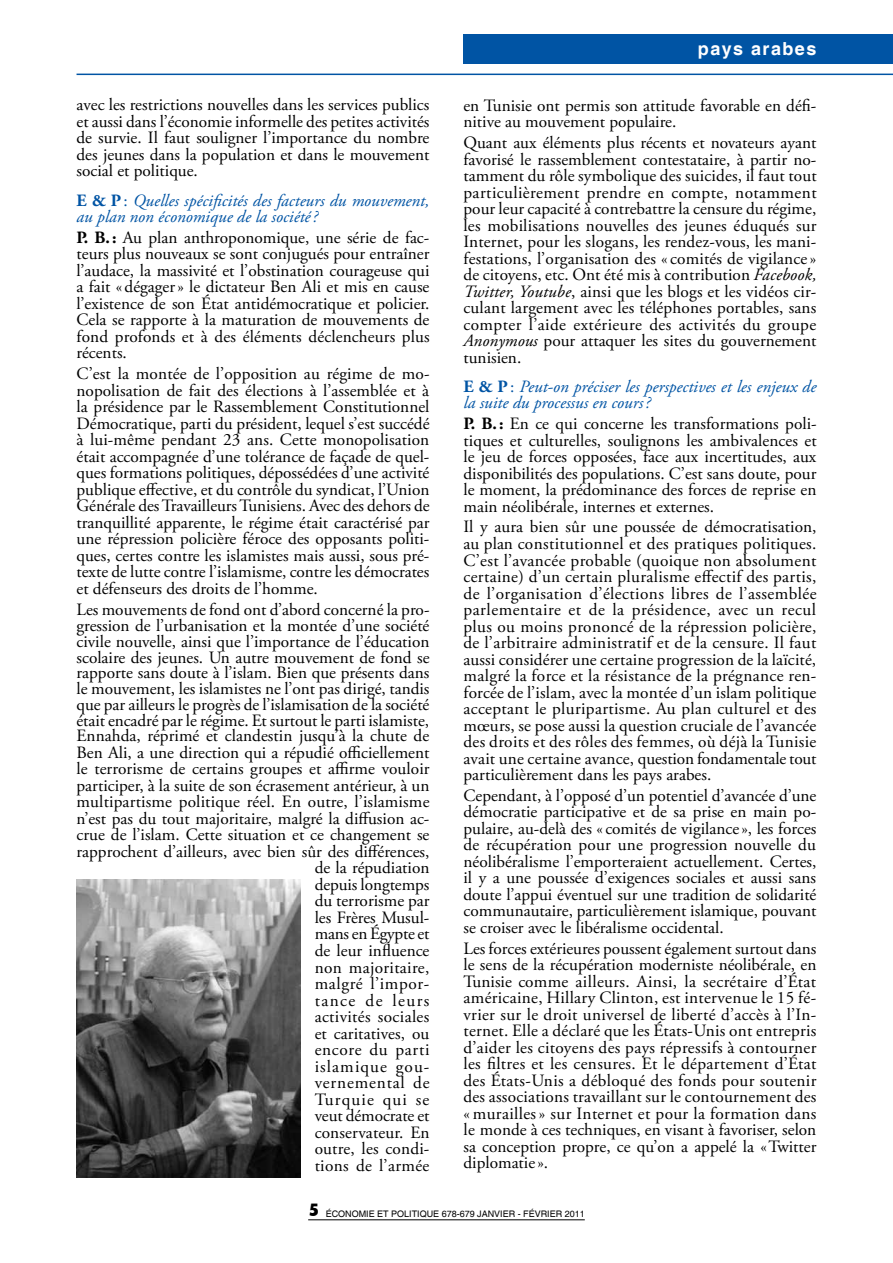
<style>
.page{position:relative;width:893px;height:1263px;background:#fff}
.page>*{position:absolute;margin:0;border:0;box-sizing:border-box;transform-origin:0 0}
.t1{font:700 18px "Helvetica";letter-spacing:.08em;color:#fff}
.t2{font:17.25px/16.5px "Adobe Garamond Pro";color:#000;text-align:justify}
.t3{font:italic 17.25px/16.5px "Adobe Garamond Pro";color:#0054a4}
.t4{font:900 condensed 17.25px "Futura BT";color:#000}
.t5{font:9px "Helvetica";color:#000}
.s1{font-weight:700;font-style:normal}
.s2{font-style:normal}
.s3{font-weight:700}
.s4{font-style:italic}
</style>
<div class="page">
<hr style="left:77px;top:74px;width:816px;height:1px;background:#0054a4">
<div style="left:463px;top:34px;width:430px;height:30px;background:#0054a4"></div>
<hr style="left:308px;top:1219px;width:277px;height:1px;background:#000">
<img style="left:77px;top:879px;width:223px;height:299px">
<p class="t2" style="left:77px;top:97px;width:354px">avec les restrictions nouvelles dans les services publics et aussi dans l’économie informelle des petites activités de survie. Il faut souligner l’importance du nombre des jeunes dans la population et dans le mouvement social et politique.</p>
<p class="t3" style="left:77px;top:192px;width:354px"><span class="s1">E &amp; P</span><span class="s2">:</span> Quelles spécificités des facteurs du mouvement, au plan non économique de la société?</p>
<p class="t2" style="left:77px;top:230px;width:355px"><span class="s3">P. B.:</span> Au plan anthroponomique, une série de fac&shy;teurs plus nouveaux se sont conjugués pour entraîner l’audace, la massivité et l’obstination courageuse qui a fait «dégager» le dictateur Ben Ali et mis en cause l’existence de son État antidémocratique et policier.<br>Cela se rapporte à la maturation de mouvements de fond profonds et à des éléments déclencheurs plus récents.</p>
<p class="t2" style="left:77px;top:366px;width:355px">C’est la montée de l’opposition au régime de mo&shy;nopolisation de fait des élections à l’assemblée et à la présidence par le Rassemblement Constitutionnel Démocratique, parti du président, lequel s’est succédé à lui-même pendant 23 ans. Cette monopolisation était accompagnée d’une tolérance de façade de quel&shy;ques formations politiques, dépossédées d’une activité publique effective, et du contrôle du syndicat, l’Union Générale des Travailleurs Tunisiens. Avec des dehors de tranquillité apparente, le régime était caractérisé par une répression policière féroce des opposants politi&shy;ques, certes contre les islamistes mais aussi, sous pré&shy;texte de lutte contre l’islamisme, contre les démocrates et défenseurs des droits de l’homme.</p>
<p class="t2" style="left:77px;top:601px;width:355px;text-align:right">Les mouvements de fond ont d’abord concerné la pro&shy;gression de l’urbanisation et la montée d’une société civile nouvelle, ainsi que l’importance de l’éducation scolaire des jeunes. Un autre mouvement de fond se rapporte sans doute à l’islam. Bien que présents dans le mouvement, les islamistes ne l’ont pas dirigé, tandis que par ailleurs le progrès de l’islamisation de la société était encadré par le régime. Et surtout le parti islamiste, Ennahda, réprimé et clandestin jusqu’à la chute de Ben Ali, a une direction qui a répudié officiellement le terrorisme de certains groupes et affirme vouloir participer, à la suite de son écrasement antérieur, à un multipartisme politique réel. En outre, l’islamisme n’est pas du tout majoritaire, malgré la diffusion ac&shy;crue de l’islam. Cette situation et ce changement se rapprochent d’ailleurs, avec bien sûr des différences, de la répudiation<br>depuis longtemps<br>du terrorisme par<br>les Frères Musul-<br>mans en Égypte et<br>de leur influence<br>non majoritaire,<br>malgré l’impor-<br>tance de leurs<br>activités sociales<br>et caritatives, ou<br>encore du parti<br>islamique gou-<br>vernemental de<br>Turquie qui se<br>veut démocrate et<br>conservateur. En<br>outre, les condi-<br>tions de l’armée</p>
<p class="t1" style="left:698px;top:37px;width:120px">pays arabes</p>
<p class="t2" style="left:463px;top:98px;width:354px">en Tunisie ont permis son attitude favorable en défi&shy;nitive au mouvement populaire.</p>
<p class="t2" style="left:463px;top:135px;width:355px">Quant aux éléments plus récents et novateurs ayant favorisé le rassemblement contestataire, à partir no&shy;tamment du rôle symbolique des suicides, il faut tout particulièrement prendre en compte, notamment pour leur capacité à contrebattre la censure du régime, les mobilisations nouvelles des jeunes éduqués sur Internet, pour les slogans, les rendez-vous, les mani&shy;festations, l’organisation des « comités de vigilance» de citoyens, etc. Ont été mis à contribution <span class="s4">Facebook, Twitter, Youtube</span>, ainsi que les blogs et les vidéos cir&shy;culant largement avec les téléphones portables, sans compter l’aide extérieure des activités du groupe <span class="s4">Anonymous</span> pour attaquer les sites du gouvernement tunisien.</p>
<p class="t3" style="left:463px;top:379px;width:354px"><span class="s1">E &amp; P</span><span class="s2">:</span> Peut-on préciser les perspectives et les enjeux de la suite du processus en cours?</p>
<p class="t2" style="left:463px;top:416px;width:355px"><span class="s3">P. B.:</span> En ce qui concerne les transformations poli&shy;tiques et culturelles, soulignons les ambivalences et le jeu de forces opposées, face aux incertitudes, aux disponibilités des populations. C’est sans doute, pour le moment, la prédominance des forces de reprise en main néolibérale, internes et externes.</p>
<p class="t2" style="left:463px;top:519px;width:355px">Il y aura bien sûr une poussée de démocratisation, au plan constitutionnel et des pratiques politiques.<br>C’est l’avancée probable (quoique non absolument certaine) d’un certain pluralisme effectif des partis, de l’organisation d’élections libres de l’assemblée parlementaire et de la présidence, avec un recul plus ou moins prononcé de la répression policière, de l’arbitraire administratif et de la censure. Il faut aussi considérer une certaine progression de la laïcité, malgré la force et la résistance de la prégnance ren&shy;forcée de l’islam, avec la montée d’un islam politique acceptant le pluripartisme. Au plan culturel et des mœurs, se pose aussi la question cruciale de l’avancée des droits et des rôles des femmes, où déjà la Tunisie avait une certaine avance, question fondamentale tout particulièrement dans les pays arabes.</p>
<p class="t2" style="left:463px;top:788px;width:354px">Cependant, à l’opposé d’un potentiel d’avancée d’une démocratie participative et de sa prise en main po&shy;pulaire, au-delà des « comités de vigilance», les forces de récupération pour une progression nouvelle du néolibéralisme l’emporteraient actuellement. Certes, il y a une poussée d’exigences sociales et aussi sans doute l’appui éventuel sur une tradition de solidarité communautaire, particulièrement islamique, pouvant se croiser avec le libéralisme occidental.</p>
<p class="t2" style="left:463px;top:940px;width:354px">Les forces extérieures poussent également surtout dans le sens de la récupération moderniste néolibérale, en Tunisie comme ailleurs. Ainsi, la secrétaire d’État américaine, Hillary Clinton, est intervenue le 15 fé&shy;vrier sur le droit universel de liberté d’accès à l’In&shy;ternet. Elle a déclaré que les États-Unis ont entrepris d’aider les citoyens des pays répressifs à contourner les filtres et les censures. Et le département d’État des États-Unis a débloqué des fonds pour soutenir des associations travaillant sur le contournement des « murailles» sur Internet et pour la formation dans le monde à ces techniques, en visant à favoriser, selon sa conception propre, ce qu’on a appelé la «Twitter diplomatie».</p>
<p class="t4" style="left:310px;top:1200px;width:10px">5</p>
<p class="t5" style="left:326px;top:1208px;width:261px">ÉCONOMIE ET POLITIQUE 678-679 JANVIER - FÉVRIER 2011</p>
</div>
